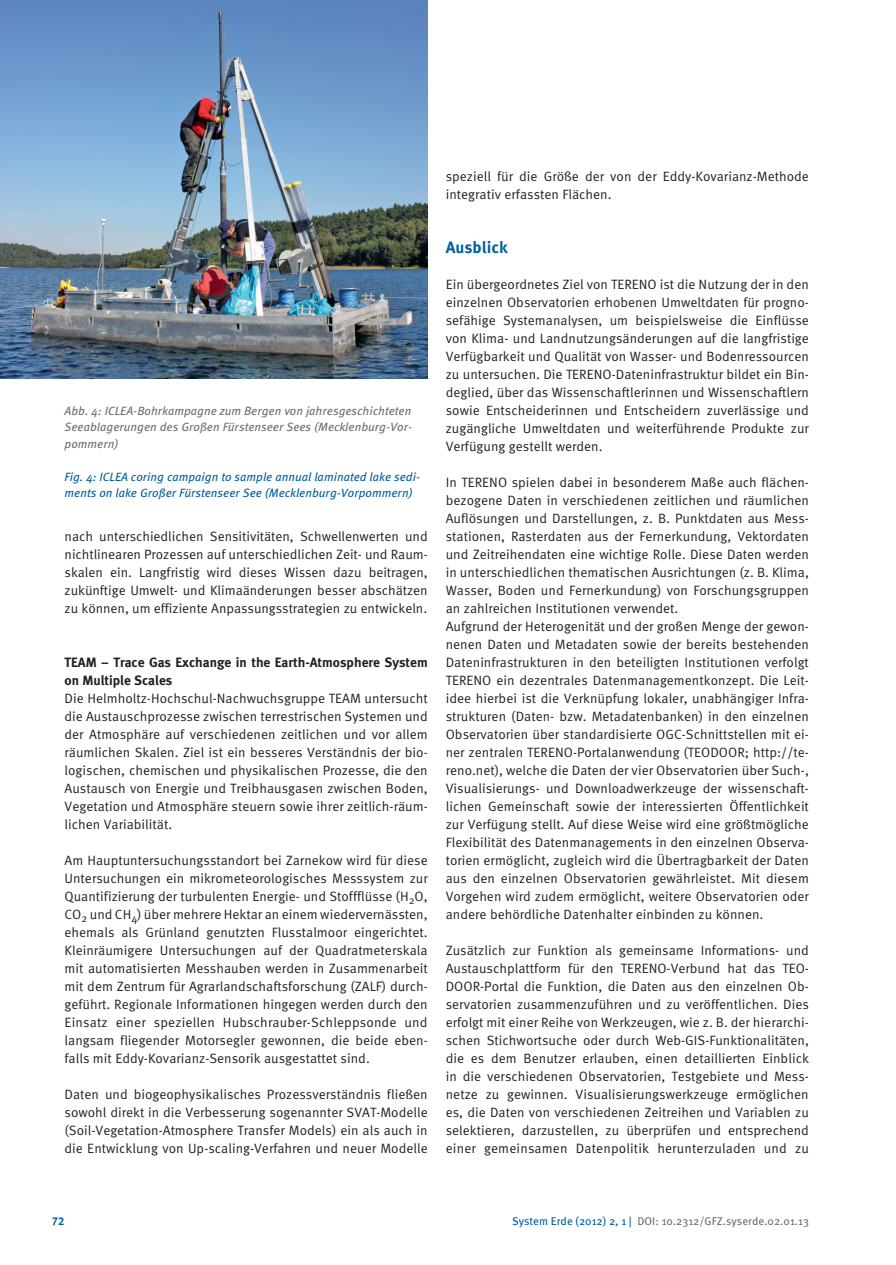
<style>
.page{position:relative;width:896px;height:1265px;background:#fff}
.page>*{position:absolute;margin:0;border:0;box-sizing:border-box;transform-origin:0 0}
.t1{font:700 16.5px "Meta Pro";color:#005f9f}
.t2{font:13.5px/18px "Meta Pro";color:#231f20;text-align:justify}
.t3{font:700 13.5px/18px "Meta";color:#231f20}
.t4{font:italic 12px/16.5px "Meta Pro";color:#6c6d70;text-align:justify}
.t5{font:italic 12px/16.5px "Meta Pro";color:#005f9f}
.t6{font:11.25px "Meta Pro";color:#6c6d70}
.t7{font:700 11.25px "Meta Pro";color:#005f9f}
.s1{color:#005f9f}
</style>
<div class="page">
<img style="left:0;top:0;width:428px;height:379px">
<p class="t4" style="left:65px;top:402px;width:349px">Abb. 4: ICLEA-Bohrkampagne zum Bergen von jahresgeschichteten Seeablagerungen des Großen Fürstenseer Sees (Mecklenburg-Vor&shy;pommern)</p>
<p class="t5" style="left:65px;top:468px;width:357px">Fig. 4: ICLEA coring campaign to sample annual laminated lake sedi&shy;ments on lake Großer Fürstenseer See (Mecklenburg-Vorpommern)</p>
<p class="t2" style="left:65px;top:527px;width:365px">nach unterschiedlichen Sensitivitäten, Schwellenwerten und nichtlinearen Prozessen auf unterschiedlichen Zeit- und Raum&shy;skalen ein. Langfristig wird dieses Wissen dazu beitragen, zukünftige Umwelt- und Klimaänderungen besser abschätzen zu können, um effiziente Anpassungsstrategien zu entwickeln.</p>
<p class="t3" style="left:65px;top:653px;width:365px">TEAM – Trace Gas Exchange in the Earth-Atmosphere System on Multiple Scales</p>
<p class="t2" style="left:65px;top:689px;width:365px">Die Helmholtz-Hochschul-Nachwuchsgruppe TEAM untersucht die Austauschprozesse zwischen terrestrischen Systemen und der Atmosphäre auf verschiedenen zeitlichen und vor allem räumlichen Skalen. Ziel ist ein besseres Verständnis der bio&shy;logischen, chemischen und physikalischen Prozesse, die den Austausch von Energie und Treibhausgasen zwischen Boden, Vegetation und Atmosphäre steuern sowie ihrer zeitlich-räum&shy;lichen Variabilität.</p>
<p class="t2" style="left:65px;top:851px;width:365px">Am Hauptuntersuchungsstandort bei Zarnekow wird für diese Untersuchungen ein mikrometeorologisches Messsystem zur Quantifizierung der turbulenten Energie- und Stoffflüsse (H<sub>2</sub>O, CO<sub>2</sub> und CH<sub>4</sub>) über mehrere Hektar an einem wiedervernässten, ehemals als Grünland genutzten Flusstalmoor eingerichtet.<br>Kleinräumigere Untersuchungen auf der Quadratmeterskala mit automatisierten Messhauben werden in Zusammenarbeit mit dem Zentrum für Agrarlandschaftsforschung (ZALF) durch&shy;geführt. Regionale Informationen hingegen werden durch den Einsatz einer speziellen Hubschrauber-Schleppsonde und langsam fliegender Motorsegler gewonnen, die beide eben&shy;falls mit Eddy-Kovarianz-Sensorik ausgestattet sind.</p>
<p class="t2" style="left:65px;top:1085px;width:365px">Daten und biogeophysikalisches Prozessverständnis fließen sowohl direkt in die Verbesserung sogenannter SVAT-Modelle (Soil-Vegetation-Atmosphere Transfer Models) ein als auch in die Entwicklung von Up-scaling-Verfahren und neuer Modelle</p>
<p class="t2" style="left:446px;top:167px;width:365px">speziell für die Größe der von der Eddy-Kovarianz-Methode integrativ erfassten Flächen.</p>
<p class="t1" style="left:446px;top:237px;width:64px">Ausblick</p>
<p class="t2" style="left:446px;top:275px;width:365px">Ein übergeordnetes Ziel von TERENO ist die Nutzung der in den einzelnen Observatorien erhobenen Umweltdaten für progno&shy;sefähige Systemanalysen, um beispielsweise die Einflüsse von Klima- und Landnutzungsänderungen auf die langfristige Verfügbarkeit und Qualität von Wasser- und Bodenressourcen zu untersuchen. Die TERENO-Dateninfrastruktur bildet ein Bin&shy;deglied, über das Wissenschaftlerinnen und Wissenschaftlern sowie Entscheiderinnen und Entscheidern zuverlässige und zugängliche Umweltdaten und weiterführende Produkte zur Verfügung gestellt werden.</p>
<p class="t2" style="left:446px;top:473px;width:365px;text-align:left">In TERENO spielen dabei in besonderem Maße auch flächen&shy;bezogene Daten in verschiedenen zeitlichen und räumlichen Auflösungen und Darstellungen, z. B. Punktdaten aus Mess&shy;stationen, Rasterdaten aus der Fernerkundung, Vektordaten und Zeitreihendaten eine wichtige Rolle. Diese Daten werden in unterschiedlichen thematischen Ausrichtungen (z. B. Klima, Wasser, Boden und Fernerkundung) von Forschungsgruppen an zahlreichen Institutionen verwendet.<br>Aufgrund der Heterogenität und der großen Menge der gewon&shy;nenen Daten und Metadaten sowie der bereits bestehenden Dateninfrastrukturen in den beteiligten Institutionen verfolgt TERENO ein dezentrales Datenmanagementkonzept. Die Leit&shy;idee hierbei ist die Verknüpfung lokaler, unabhängiger Infra&shy;strukturen (Daten- bzw. Metadatenbanken) in den einzelnen Observatorien über standardisierte OGC-Schnittstellen mit ei&shy;ner zentralen TERENO-Portalanwendung (TEODOOR; http://te&shy;reno.net), welche die Daten der vier Observatorien über Such-, Visualisierungs- und Downloadwerkzeuge der wissenschaft&shy;lichen Gemeinschaft sowie der interessierten Öffentlichkeit zur Verfügung stellt. Auf diese Weise wird eine größtmögliche Flexibilität des Datenmanagements in den einzelnen Observa&shy;torien ermöglicht, zugleich wird die Übertragbarkeit der Daten aus den einzelnen Observatorien gewährleistet. Mit diesem Vorgehen wird zudem ermöglicht, weitere Observatorien oder andere behördliche Datenhalter einbinden zu können.</p>
<p class="t2" style="left:446px;top:941px;width:365px">Zusätzlich zur Funktion als gemeinsame Informations- und Austauschplattform für den TERENO-Verbund hat das TEO-DOOR-Portal die Funktion, die Daten aus den einzelnen Ob&shy;servatorien zusammenzuführen und zu veröffentlichen. Dies erfolgt mit einer Reihe von Werkzeugen, wie z. B. der hierarchi&shy;schen Stichwortsuche oder durch Web-GIS-Funktionalitäten, die es dem Benutzer erlauben, einen detaillierten Einblick in die verschiedenen Observatorien, Testgebiete und Mess&shy;netze zu gewinnen. Visualisierungswerkzeuge ermöglichen es, die Daten von verschiedenen Zeitreihen und Variablen zu selektieren, darzustellen, zu überprüfen und entsprechend einer gemeinsamen Datenpolitik herunterzuladen und zu</p>
<p class="t7" style="left:52px;top:1214px;width:14px">72</p>
<p class="t6" style="left:512px;top:1214px;width:298px"><span class="s1">System Erde (2012) 2, 1 |</span> DOI: 10.2312/GFZ.syserde.02.01.13</p>
</div>
